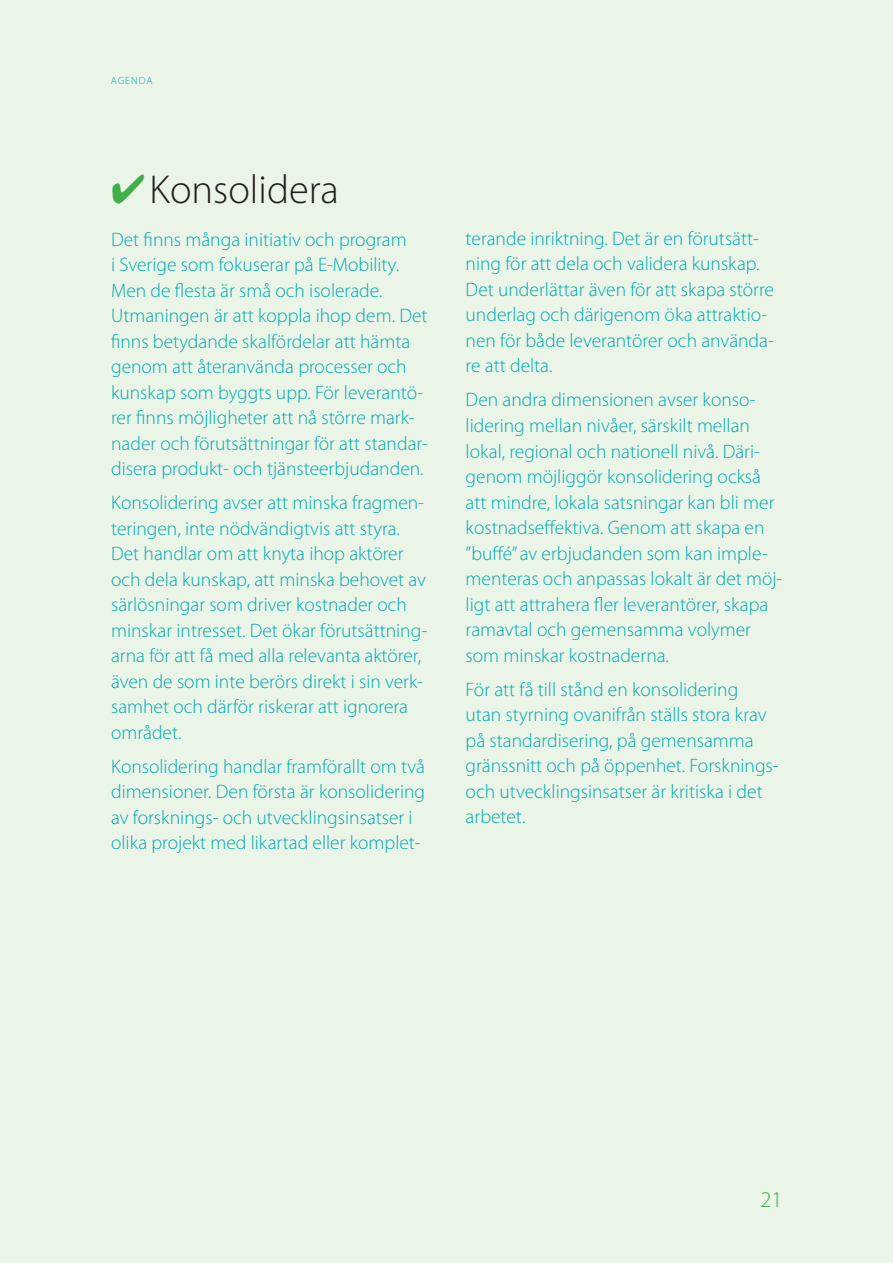
<style>
.page{position:relative;width:893px;height:1263px;background:#eaf4e7}
.page>*{position:absolute;margin:0;border:0;box-sizing:border-box;transform-origin:0 0}
.Minirubrik{font:300 40.5px "Myriad Pro";color:#231f20}
.t1{font:300 22.5px "Myriad Pro";color:#40ae49}
.turkos{font:300 19.5px/25.5px "Myriad Pro";color:#00aab3}
.överskrift{font:300 10.5px "Myriad Pro";letter-spacing:.095em;color:#00aab3}
.s1{color:#40ae49}
</style>
<div class="page">
<p class="överskrift" style="left:111px;top:75px;width:43px">AGENDA</p>
<p class="Minirubrik" style="left:111px;top:167px;width:229px"><span class="s1">✔</span>Konsolidera</p>
<p class="turkos" style="left:111px;top:227px;width:318px">Det finns många initiativ och program<br>i Sverige som fokuserar på E-Mobility.<br>Men de flesta är små och isolerade.<br>Utmaningen är att koppla ihop dem. Det finns betydande skalfördelar att hämta genom att återanvända processer och kunskap som byggts upp. För leverantö&shy;rer finns möjligheter att nå större mark&shy;nader och förutsättningar för att standar&shy;disera produkt- och tjänsteerbjudanden.</p>
<p class="turkos" style="left:111px;top:490px;width:318px">Konsolidering avser att minska fragmen&shy;teringen, inte nödvändigtvis att styra.<br>Det handlar om att knyta ihop aktörer och dela kunskap, att minska behovet av särlösningar som driver kostnader och minskar intresset. Det ökar förutsättning&shy;arna för att få med alla relevanta aktörer, även de som inte berörs direkt i sin verk&shy;samhet och därför riskerar att ignorera området.</p>
<p class="turkos" style="left:111px;top:754px;width:316px">Konsolidering handlar framförallt om två dimensioner. Den första är konsolidering av forsknings- och utvecklingsinsatser i olika projekt med likartad eller komplet-</p>
<p class="turkos" style="left:466px;top:226px;width:310px">terande inriktning. Det är en förutsätt&shy;ning för att dela och validera kunskap.<br>Det underlättar även för att skapa större underlag och därigenom öka attraktio&shy;nen för både leverantörer och använda&shy;re att delta.</p>
<p class="turkos" style="left:466px;top:388px;width:318px">Den andra dimensionen avser konso&shy;lidering mellan nivåer, särskilt mellan lokal, regional och nationell nivå. Däri&shy;genom möjliggör konsolidering också att mindre, lokala satsningar kan bli mer kostnadseffektiva. Genom att skapa en ”buffé” av erbjudanden som kan imple&shy;menteras och anpassas lokalt är det möj&shy;ligt att attrahera fler leverantörer, skapa ramavtal och gemensamma volymer som minskar kostnaderna.</p>
<p class="turkos" style="left:466px;top:677px;width:315px">För att få till stånd en konsolidering utan styrning ovanifrån ställs stora krav på standardisering, på gemensamma gränssnitt och på öppenhet. Forsknings&shy;och utvecklingsinsatser är kritiska i det arbetet.</p>
<p class="t1" style="left:760px;top:1187px;width:23px">21</p>
</div>
